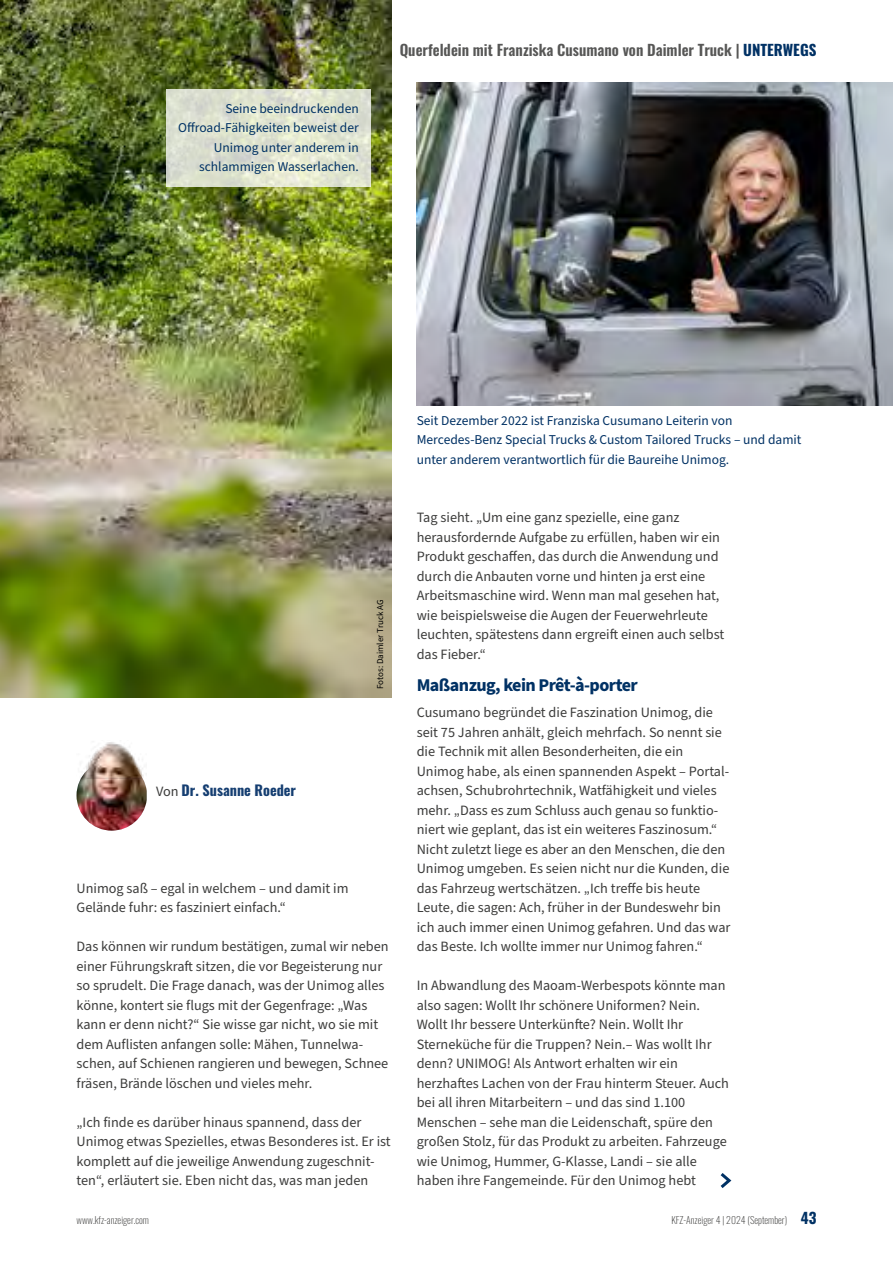
<style>
.page{position:relative;width:893px;height:1263px;background:#fff}
.page>*{position:absolute;margin:0;border:0;box-sizing:border-box;transform-origin:0 0}
.t1{font:700 18px "Source Sans Pro";letter-spacing:-.03em;color:#003164}
.t2{font:600 15px "Oswald";color:#575756}
.t3{font:14.25px/19.5px "Source Sans Pro";color:#3c3c3b}
.t4{font:700 14.25px "Oswald";color:#153e71}
.t5{font:13.5px/19.5px "Source Sans Pro";color:#003164;text-align:right}
.t6{font:200 9.75px "Oswald";color:#3c3c3b}
.t7{font:9px "Source Sans Pro";color:#000}
.s1{font-weight:700;color:#003164}
.s2{font-family:"Source Sans Pro";font-weight:400;color:#3c3c3b}
.s3{font-weight:700;font-size:15px;color:#003164}
</style>
<div class="page">
<img style="left:0;top:0;width:391px;height:698px">
<svg style="left:720px;top:1173px;width:12px;height:15px"></svg>
<img style="left:77px;top:778px;width:70px;height:53px">
<img style="left:81px;top:742px;width:66px;height:36px">
<svg style="left:166px;top:89px;width:205px;height:98px;background:#dee2d0"></svg>
<img style="left:417px;top:83px;width:476px;height:322px">
<p class="t5" style="left:178px;top:99px;width:182px">Seine beeindruckenden<br>Offroad-Fähigkeiten beweist der<br>Unimog unter anderem in schlammigen Wasserlachen.</p>
<p class="t2" style="left:400px;top:42px;width:418px">Querfeldein mit Franziska Cusumano von Daimler Truck | <span class="s1">UNTERWEGS</span></p>
<p class="t4" style="left:156px;top:783px;width:142px"><span class="s2">Von</span> Dr. Susanne Roeder</p>
<p class="t7" style="left:374px;top:689px;width:91px;rotate:-90deg">Fotos: Daimler Truck AG</p>
<p class="t3" style="left:77px;top:878px;width:274px">Unimog saß – egal in welchem – und damit im<br>Gelände fuhr: es fasziniert einfach.“</p>
<p class="t3" style="left:77px;top:937px;width:314px">Das können wir rundum bestätigen, zumal wir neben einer Führungskraft sitzen, die vor Begeisterung nur so sprudelt. Die Frage danach, was der Unimog alles könne, kontert sie flugs mit der Gegenfrage: „Was kann er denn nicht?“ Sie wisse gar nicht, wo sie mit dem Auflisten anfangen solle: Mähen, Tunnelwa&shy;schen, auf Schienen rangieren und bewegen, Schnee fräsen, Brände löschen und vieles mehr.</p>
<p class="t3" style="left:77px;top:1112px;width:316px">„Ich finde es darüber hinaus spannend, dass der Unimog etwas Spezielles, etwas Besonderes ist. Er ist komplett auf die jeweilige Anwendung zugeschnit&shy;ten“, erläutert sie. Eben nicht das, was man jeden</p>
<p class="t5" style="left:417px;top:411px;width:386px;text-align:left">Seit Dezember 2022 ist Franziska Cusumano Leiterin von<br>Mercedes-Benz Special Trucks &amp; Custom Tailored Trucks – und damit unter anderem verantwortlich für die Baureihe Unimog.</p>
<p class="t3" style="left:417px;top:508px;width:309px">Tag sieht. „Um eine ganz spezielle, eine ganz herausfordernde Aufgabe zu erfüllen, haben wir ein Produkt geschaffen, das durch die Anwendung und durch die Anbauten vorne und hinten ja erst eine Arbeitsmaschine wird. Wenn man mal gesehen hat, wie beispielsweise die Augen der Feuerwehrleute leuchten, spätestens dann ergreift einen auch selbst das Fieber.“</p>
<p class="t1" style="left:417px;top:673px;width:223px">Maßanzug, kein Prêt-à-porter</p>
<p class="t3" style="left:417px;top:703px;width:315px">Cusumano begründet die Faszination Unimog, die seit 75 Jahren anhält, gleich mehrfach. So nennt sie die Technik mit allen Besonderheiten, die ein Unimog habe, als einen spannenden Aspekt – Portal&shy;achsen, Schubrohrtechnik, Watfähigkeit und vieles mehr. „Dass es zum Schluss auch genau so funktio&shy;niert wie geplant, das ist ein weiteres Faszinosum.“ Nicht zuletzt liege es aber an den Menschen, die den Unimog umgeben. Es seien nicht nur die Kunden, die das Fahrzeug wertschätzen. „Ich treffe bis heute Leute, die sagen: Ach, früher in der Bundeswehr bin ich auch immer einen Unimog gefahren. Und das war das Beste. Ich wollte immer nur Unimog fahren.“</p>
<p class="t3" style="left:417px;top:976px;width:314px">In Abwandlung des Maoam-Werbespots könnte man also sagen: Wollt Ihr schönere Uniformen? Nein.<br>Wollt Ihr bessere Unterkünfte? Nein. Wollt Ihr Sterneküche für die Truppen? Nein.– Was wollt Ihr denn? UNIMOG! Als Antwort erhalten wir ein herzhaftes Lachen von der Frau hinterm Steuer. Auch bei all ihren Mitarbeitern – und das sind 1.100<br>Menschen – sehe man die Leidenschaft, spüre den großen Stolz, für das Produkt zu arbeiten. Fahrzeuge wie Unimog, Hummer, G-Klasse, Landi – sie alle haben ihre Fangemeinde. Für den Unimog hebt</p>
<p class="t6" style="left:77px;top:1211px;width:74px">www.kfz-anzeiger.com</p>
<p class="t6" style="left:671px;top:1211px;width:147px">KFZ-Anzeiger 4 | 2024 (September) <span class="s3">43</span></p>
</div>
